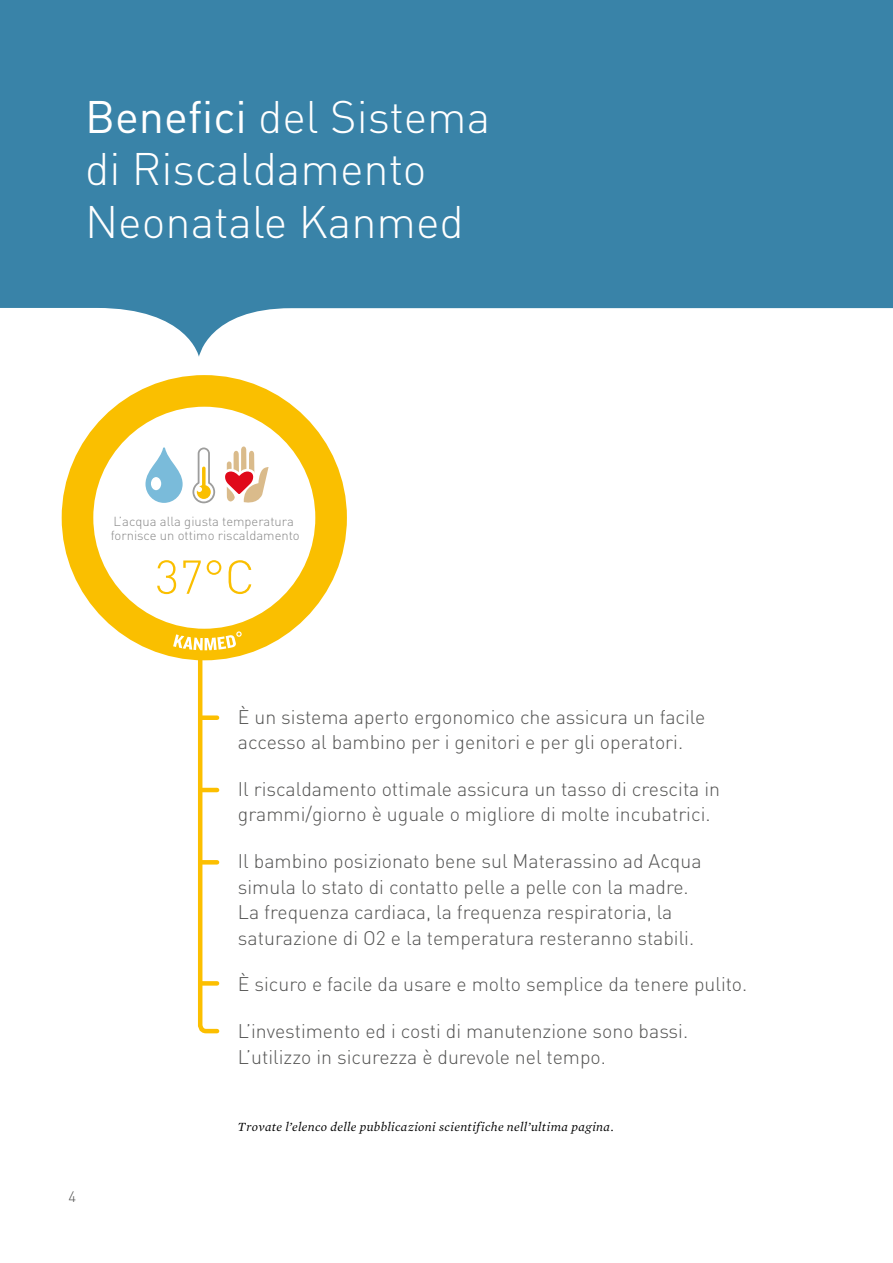
<style>
.page{position:relative;width:893px;height:1263px;background:#fff}
.page>*{position:absolute;margin:0;border:0;box-sizing:border-box;transform-origin:0 0}
.t1{font:300 45px/52.5px "DIN";color:#fff}
.t2{font:300 19.5px/25.5px "DIN";color:#545453}
.t3{font:300 15px "DIN";color:#565655}
.t4{font:300 13.05px/13.6px "DIN";color:#878787}
.t5{font:italic 12.75px "Mercury Text G1";letter-spacing:.025em;color:#000}
.s1{font-weight:400}
</style>
<div class="page">
<svg style="left:0;top:0;width:893px;height:357px;background:#5293b3"></svg>
<div style="left:62px;top:375px;width:285px;height:285px;background:#fabf00;border-radius:50%"></div>
<div style="left:93px;top:407px;width:222px;height:222px;background:#fff;border-radius:50%"></div>
<svg style="left:157px;top:560px;width:19px;height:34px"></svg>
<svg style="left:183px;top:560px;width:18px;height:34px"></svg>
<svg style="left:207px;top:560px;width:14px;height:15px"></svg>
<svg style="left:229px;top:560px;width:22px;height:34px"></svg>
<svg style="left:145px;top:447px;width:38px;height:56px"></svg>
<div style="left:151px;top:477px;width:10px;height:13px;background:#fff;border-radius:50%"></div>
<svg style="left:192px;top:446px;width:77px;height:58px"></svg>
<svg style="left:173px;top:627px;width:69px;height:407px"></svg>
<h1 class="t1" style="left:85px;top:90px;width:407px"><span class="s1">Benefici</span> del Sistema di Riscaldamento<br>Neonatale Kanmed</h1>
<p class="t4" style="left:111px;top:515px;width:190px">L’acqua alla giusta temperatura fornisce un ottimo riscaldamento</p>
<p class="t3" style="left:68px;top:1187px;width:9px">4</p>
<p class="t2" style="left:238px;top:703px;width:469px">È un sistema aperto ergonomico che assicura un facile accesso al bambino per i genitori e per gli operatori.</p>
<p class="t2" style="left:238px;top:776px;width:484px">Il riscaldamento ottimale assicura un tasso di crescita in grammi/giorno è uguale o migliore di molte incubatrici.</p>
<p class="t2" style="left:238px;top:848px;width:465px">Il bambino posizionato bene sul Materassino ad Acqua simula lo stato di contatto pelle a pelle con la madre.<br>La frequenza cardiaca, la frequenza respiratoria, la saturazione di O2 e la temperatura resteranno stabili.</p>
<p class="t2" style="left:238px;top:971px;width:511px">È sicuro e facile da usare e molto semplice da tenere pulito.</p>
<p class="t2" style="left:238px;top:1018px;width:452px">L’investimento ed i costi di manutenzione sono bassi.<br>L’utilizzo in sicurezza è durevole nel tempo.</p>
<p class="t5" style="left:238px;top:1119px;width:377px">Trovate l’elenco delle pubblicazioni scientifiche nell’ultima pagina.</p>
</div>
